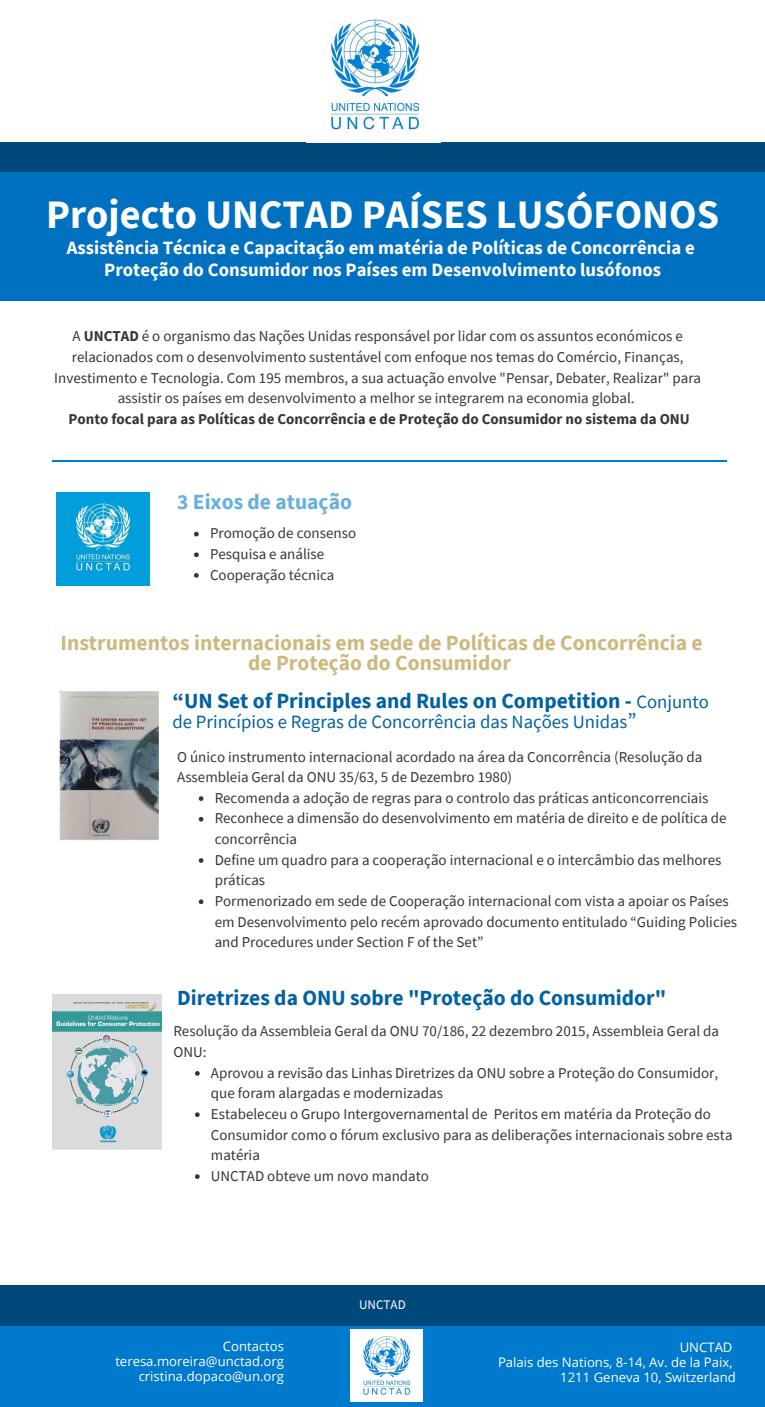
<style>
.page{position:relative;width:765px;height:1407px;background:#fff}
.page>*{position:absolute;margin:0;border:0;box-sizing:border-box;transform-origin:0 0}
.t1{font:700 40.25px "Source Sans Pro";color:#fff}
.t2{font:700 21.5px "Source Sans Pro";color:#0062a3}
.t3{font:700 21.5px/19.8px "Source Sans Pro";color:#cdb87e;text-align:center}
.t4{font:700 21.5px "Source Sans Pro";color:#66afe0}
.t5{font:700 18.75px/21.5px "Source Sans Pro";color:#fff;text-align:center}
.t6{font:18.75px "Source Sans Pro";color:#0062a3}
.t7{font:15px/20.6px "Source Sans Pro";color:#33363a}
.t8{font:700 15px "Source Sans Pro";color:#33363a}
.t9{font:13.12px/15px "Open Sans";color:#fff;text-align:right}
.t10{font:13.12px "Source Sans Pro";color:#fff}
.s1{font-weight:700}
.s2{font-weight:400;font-size:18.75px}
.s3{font-size:21.5px}
</style>
<div class="page">
<div style="left:0;top:142px;width:765px;height:45px;background:#00497a"></div>
<div style="left:0;top:1324px;width:765px;height:82px;background:#007acc"></div>
<div style="left:0;top:172px;width:765px;height:129px;background:#0070c0"></div>
<img style="left:56px;top:492px;width:93px;height:93px">
<svg style="left:199px;top:796px;width:4px;height:5px"></svg>
<svg style="left:199px;top:817px;width:4px;height:4px"></svg>
<svg style="left:199px;top:858px;width:4px;height:4px"></svg>
<svg style="left:199px;top:899px;width:4px;height:5px"></svg>
<svg style="left:67px;top:1149px;width:72px;height:1px"></svg>
<hr style="left:53px;top:460px;width:675px;height:2px;background:#007acc">
<svg style="left:194px;top:532px;width:5px;height:4px"></svg>
<svg style="left:194px;top:552px;width:5px;height:5px"></svg>
<svg style="left:194px;top:573px;width:5px;height:4px"></svg>
<div style="left:0;top:1284px;width:765px;height:41px;background:#00497a"></div>
<img style="left:330px;top:19px;width:89px;height:111px">
<img style="left:57px;top:688px;width:101px;height:153px">
<img style="left:351px;top:1329px;width:72px;height:72px">
<img style="left:52px;top:994px;width:109px;height:155px">
<svg style="left:195px;top:1071px;width:5px;height:4px"></svg>
<svg style="left:195px;top:1112px;width:5px;height:5px"></svg>
<svg style="left:195px;top:1174px;width:5px;height:4px"></svg>
<h1 class="t1" style="left:46px;top:187px;width:674px">Projecto UNCTAD PAÍSES LUSÓFONOS</h1>
<p class="t5" style="left:67px;top:237px;width:629px">Assistência Técnica e Capacitação em matéria de Políticas de Concorrência e<br>Proteção do Consumidor nos Países em Desenvolvimento lusófonos</p>
<p class="t7" style="left:54px;top:326px;width:648px;text-align:center">A <span class="s1">UNCTAD</span> é o organismo das Nações Unidas responsável por lidar com os assuntos económicos e relacionados com o desenvolvimento sustentável com enfoque nos temas do Comércio, Finanças, Investimento e Tecnologia. Com 195 membros, a sua actuação envolve "Pensar, Debater, Realizar" para assistir os países em desenvolvimento a melhor se integrarem na economia global.</p>
<p class="t8" style="left:69px;top:409px;width:623px">Ponto focal para as Políticas de Concorrência e de Proteção do Consumidor no sistema da ONU</p>
<h2 class="t4" style="left:177px;top:487px;width:176px">3 Eixos de atuação</h2>
<p class="t7" style="left:210px;top:523px;width:148px">Promoção de consenso<br>Pesquisa e análise<br>Cooperação técnica</p>
<h2 class="t3" style="left:61px;top:632px;width:644px">Instrumentos internacionais em sede de Políticas de Concorrência e de Proteção do Consumidor</h2>
<h2 class="t2" style="left:172px;top:686px;width:538px">“UN Set of Principles and Rules on Competition - <span class="s2">Conjunto</span></h2>
<p class="t6" style="left:172px;top:709px;width:466px">de Princípios e Regras de Concorrência das Nações Unidas<span class="s3">”</span></p>
<p class="t7" style="left:177px;top:746px;width:527px">O único instrumento internacional acordado na área da Concorrência (Resolução da<br>Assembleia Geral da ONU 35/63, 5 de Dezembro 1980)</p>
<p class="t7" style="left:215px;top:787px;width:524px">Recomenda a adoção de regras para o controlo das práticas anticoncorrenciais Reconhece a dimensão do desenvolvimento em matéria de direito e de política de concorrência<br>Define um quadro para a cooperação internacional e o intercâmbio das melhores práticas<br>Pormenorizado em sede de Cooperação internacional com vista a apoiar os Países em Desenvolvimento pelo recém aprovado documento entitulado “Guiding Policies and Procedures under Section F of the Set”</p>
<h2 class="t2" style="left:177px;top:983px;width:491px">Diretrizes da ONU sobre "Proteção do Consumidor"</h2>
<p class="t7" style="left:173px;top:1021px;width:547px">Resolução da Assembleia Geral da ONU 70/186, 22 dezembro 2015, Assembleia Geral da<br>ONU:</p>
<p class="t7" style="left:211px;top:1062px;width:523px">Aprovou a revisão das Linhas Diretrizes da ONU sobre a Proteção do Consumidor, que foram alargadas e modernizadas<br>Estabeleceu o Grupo Intergovernamental de Peritos em matéria da Proteção do Consumidor como o fórum exclusivo para as deliberações internacionais sobre esta matéria<br>UNCTAD obteve um novo mandato</p>
<p class="t10" style="left:359px;top:1296px;width:48px">UNCTAD</p>
<p class="t9" style="left:115px;top:1337px;width:170px">Contactos teresa.moreira@unctad.org cristina.dopaco@un.org</p>
<p class="t9" style="left:498px;top:1338px;width:239px">UNCTAD<br>Palais des Nations, 8-14, Av. de la Paix,<br>1211 Geneva 10, Switzerland</p>
</div>
